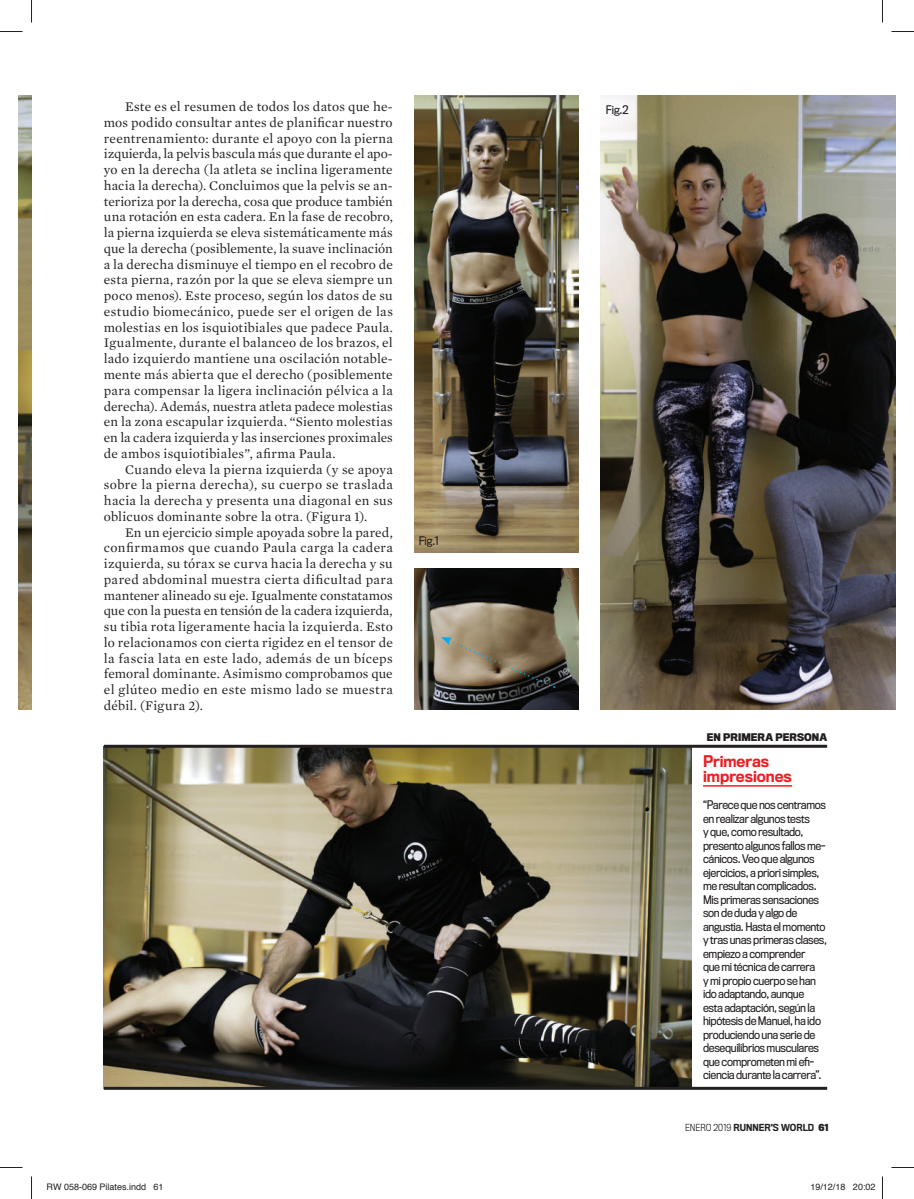
<style>
.page{position:relative;width:914px;height:1199px;background:#fff}
.page>*{position:absolute;margin:0;border:0;box-sizing:border-box;transform-origin:0 0}
.t1{font:500 15px/15px "Titling Gothic FB Narrow";color:#ee1d23}
.t2{font:13.5px/15.8px "Mercury Text G1";letter-spacing:.02em;color:#231f20;text-align:justify}
.t3{font:10.95px/13.5px "Titling Gothic FB Narrow";letter-spacing:-.03em;color:#231f20}
.t4{font:700 9.75px "Titling Gothic FB Narrow";letter-spacing:.01em;color:#231f20}
.t5{font:9px "Helvetica";color:#231f20}
.t6{font:500 9px "Titling Gothic FB Narrow";color:#231f20}
.s1{font-weight:300}
.s2{font-weight:700}
</style>
<div class="page">
<img style="left:19px;top:95px;width:13px;height:614px">
<hr style="left:703px;top:785px;width:89px;height:1px;background:#ee1d23">
<img style="left:414px;top:95px;width:165px;height:457px">
<img style="left:600px;top:95px;width:295px;height:615px">
<img style="left:414px;top:568px;width:165px;height:142px">
<svg style="left:441px;top:637px;width:113px;height:50px;background:#7d705a"></svg>
<img style="left:104px;top:747px;width:587px;height:339px">
<hr style="left:104px;top:1086px;width:723px;height:3px;background:#231f20">
<hr style="left:104px;top:744px;width:723px;height:3px;background:#231f20">
<svg style="left:0;top:31px;width:22px;height:1px"></svg>
<svg style="left:891px;top:31px;width:22px;height:1px"></svg>
<svg style="left:0;top:1167px;width:22px;height:1px"></svg>
<svg style="left:891px;top:1167px;width:22px;height:1px"></svg>
<svg style="left:31px;top:0;width:1px;height:22px"></svg>
<svg style="left:31px;top:1176px;width:1px;height:22px"></svg>
<svg style="left:882px;top:0;width:1px;height:22px"></svg>
<svg style="left:882px;top:1176px;width:1px;height:22px"></svg>
<p class="t2" style="left:104px;top:98px;width:290px;text-indent:21px">Este es el resumen de todos los datos que he&shy;mos podido consultar antes de planificar nuestro reentrenamiento: durante el apoyo con la pierna izquierda, la pelvis bascula más que durante el apo&shy;yo en la derecha (la atleta se inclina ligeramente hacia la derecha). Concluimos que la pelvis se an&shy;terioriza por la derecha, cosa que produce también una rotación en esta cadera. En la fase de recobro, la pierna izquierda se eleva sistemáticamente más que la derecha (posiblemente, la suave inclinación a la derecha disminuye el tiempo en el recobro de esta pierna, razón por la que se eleva siempre un poco menos). Este proceso, según los datos de su estudio biomecánico, puede ser el origen de las molestias en los isquiotibiales que padece Paula.<br>Igualmente, durante el balanceo de los brazos, el lado izquierdo mantiene una oscilación notable&shy;mente más abierta que el derecho (posiblemente para compensar la ligera inclinación pélvica a la derecha). Además, nuestra atleta padece molestias en la zona escapular izquierda. “Siento molestias en la cadera izquierda y las inserciones proximales de ambos isquiotibiales”, afirma Paula.</p>
<p class="t2" style="left:104px;top:460px;width:290px;text-indent:21px">Cuando eleva la pierna izquierda (y se apoya sobre la pierna derecha), su cuerpo se traslada hacia la derecha y presenta una diagonal en sus oblicuos dominante sobre la otra. (Figura 1).</p>
<p class="t2" style="left:104px;top:523px;width:290px;text-indent:21px">En un ejercicio simple apoyada sobre la pared, confirmamos que cuando Paula carga la cadera izquierda, su tórax se curva hacia la derecha y su pared abdominal muestra cierta dificultad para mantener alineado su eje. Igualmente constatamos que con la puesta en tensión de la cadera izquierda, su tibia rota ligeramente hacia la izquierda. Esto lo relacionamos con cierta rigidez en el tensor de la fascia lata en este lado, además de un bíceps femoral dominante. Asimismo comprobamos que el glúteo medio en este mismo lado se muestra débil. (Figura 2).</p>
<p class="t3" style="left:418px;top:534px;width:22px">Fig.1</p>
<p class="t3" style="left:606px;top:103px;width:24px">Fig.2</p>
<p class="t4" style="left:706px;top:732px;width:122px">EN PRIMERA PERSONA</p>
<p class="t1" style="left:703px;top:754px;width:90px">Primeras impresiones</p>
<p class="t3" style="left:703px;top:798px;width:125px">“Parece que nos centramos en realizar algunos tests<br>y que, como resultado, presento algunos fallos me&shy;cánicos. Veo que algunos ejercicios, a priori simples, me resultan complicados.<br>Mis primeras sensaciones son de duda y algo de angustia. Hasta el momento y tras unas primeras clases, empiezo a comprender<br>que mi técnica de carrera<br>y mi propio cuerpo se han ido adaptando, aunque<br>esta adaptación, según la hipótesis de Manuel, ha ido produciendo una serie de desequilibrios musculares que comprometen mi efi&shy;ciencia durante la carrera”.</p>
<p class="t6" style="left:685px;top:1122px;width:145px"><span class="s1">ENERO 2019</span> RUNNER’S WORLD <span class="s2">61</span></p>
<p class="t5" style="left:46px;top:1179px;width:119px">RW 058-069 Pilates.indd 61</p>
<p class="t5" style="left:810px;top:1179px;width:67px">19/12/18 20:02</p>
</div>
